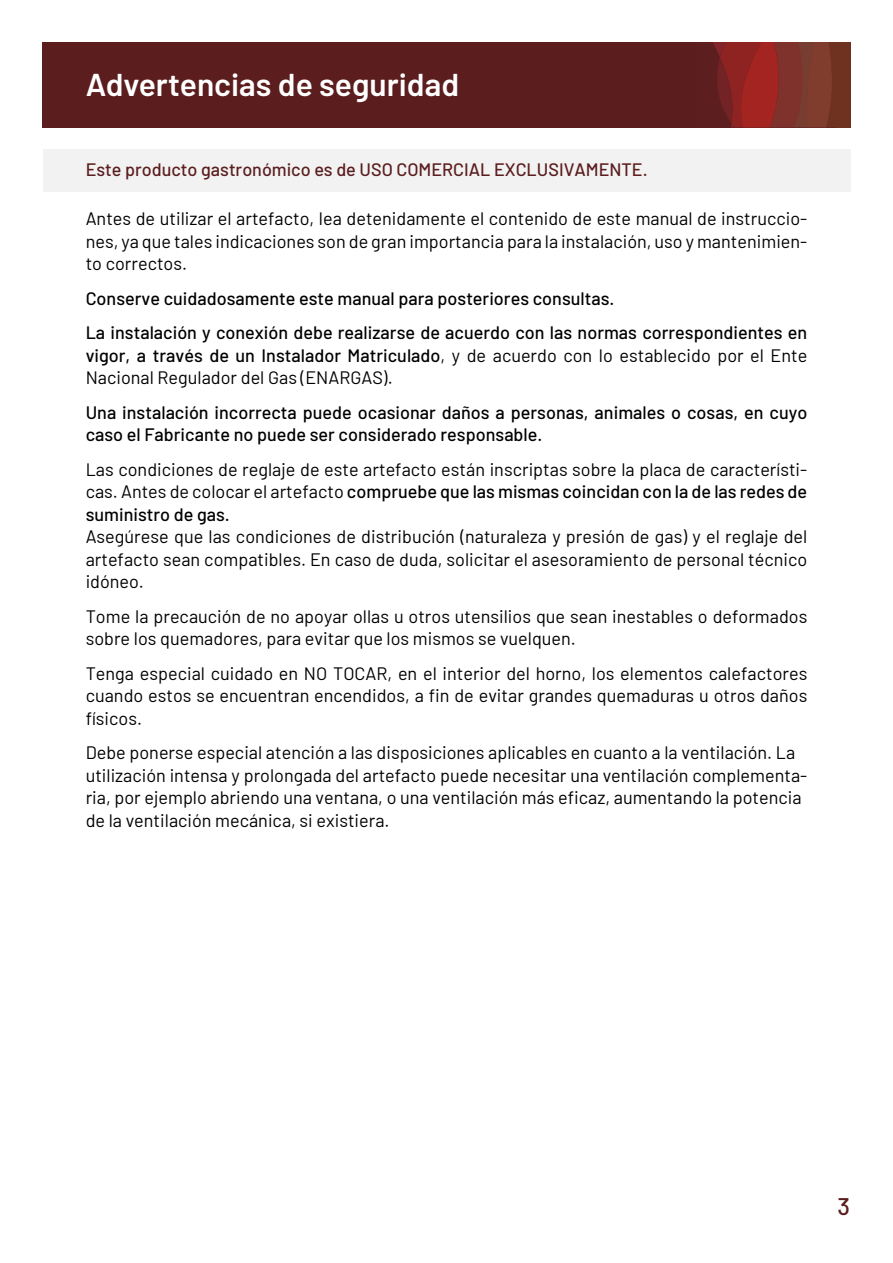
<style>
.page{position:relative;width:893px;height:1263px;background:#fff}
.page>*{position:absolute;margin:0;border:0;box-sizing:border-box;transform-origin:0 0}
.t1{font:600 31.5px "Barlow";color:#fff}
.t2{font:500 24px "Barlow";color:#5b1d1e}
.t3{font:18px/22.5px "Barlow";color:#000;text-align:justify}
.t4{font:500 18px/34.5px "Barlow";color:#000}
.t5{font:500 18px "Barlow";color:#5b1d1e}
.s1{font-weight:500}
</style>
<div class="page">
<div style="left:43px;top:149px;width:807px;height:42px;background:#f2f2f2"></div>
<div style="left:43px;top:43px;width:807px;height:85px;background:#5b1d1e"></div>
<svg style="left:713px;top:43px;width:123px;height:85px"></svg>
<div style="left:836px;top:43px;width:14px;height:85px;background:#6f3120"></div>
<h1 class="t1" style="left:86px;top:61px;width:375px">Advertencias de seguridad</h1>
<p class="t5" style="left:86px;top:156px;width:563px">Este producto gastronómico es de USO COMERCIAL EXCLUSIVAMENTE.</p>
<p class="t3" style="left:86px;top:206px;width:723px">Antes de utilizar el artefacto, lea detenidamente el contenido de este manual de instruccio&shy;nes, ya que tales indicaciones son de gran importancia para la instalación, uso y mantenimien&shy;to correctos.</p>
<p class="t4" style="left:86px;top:279px;width:723px">Conserve cuidadosamente este manual para posteriores consultas.<br>La instalación y conexión debe realizarse de acuerdo con las normas correspondientes en</p>
<p class="t3" style="left:86px;top:343px;width:723px"><span class="s1">vigor, a través de un Instalador Matriculado</span>, y de acuerdo con lo establecido por el Ente<br>Nacional Regulador del Gas (ENARGAS).</p>
<p class="t4" style="left:86px;top:400px;width:723px;line-height:22.5px">Una instalación incorrecta puede ocasionar daños a personas, animales o cosas, en cuyo caso el Fabricante no puede ser considerado responsable.</p>
<p class="t3" style="left:86px;top:457px;width:723px">Las condiciones de reglaje de este artefacto están inscriptas sobre la placa de característi&shy;cas. Antes de colocar el artefacto <span class="s1">compruebe que las mismas coincidan con la de las redes de suministro de gas.</span></p>
<p class="t3" style="left:86px;top:524px;width:723px">Asegúrese que las condiciones de distribución (naturaleza y presión de gas) y el reglaje del artefacto sean compatibles. En caso de duda, solicitar el asesoramiento de personal técnico idóneo.</p>
<p class="t3" style="left:86px;top:604px;width:723px">Tome la precaución de no apoyar ollas u otros utensilios que sean inestables o deformados sobre los quemadores, para evitar que los mismos se vuelquen.</p>
<p class="t3" style="left:86px;top:661px;width:723px">Tenga especial cuidado en NO TOCAR, en el interior del horno, los elementos calefactores cuando estos se encuentran encendidos, a fin de evitar grandes quemaduras u otros daños físicos.</p>
<p class="t3" style="left:86px;top:740px;width:723px;text-align:left">Debe ponerse especial atención a las disposiciones aplicables en cuanto a la ventilación. La utilización intensa y prolongada del artefacto puede necesitar una ventilación complementa&shy;ria, por ejemplo abriendo una ventana, o una ventilación más eficaz, aumentando la potencia de la ventilación mecánica, si existiera.</p>
<h2 class="t2" style="left:838px;top:1189px;width:14px">3</h2>
</div>
